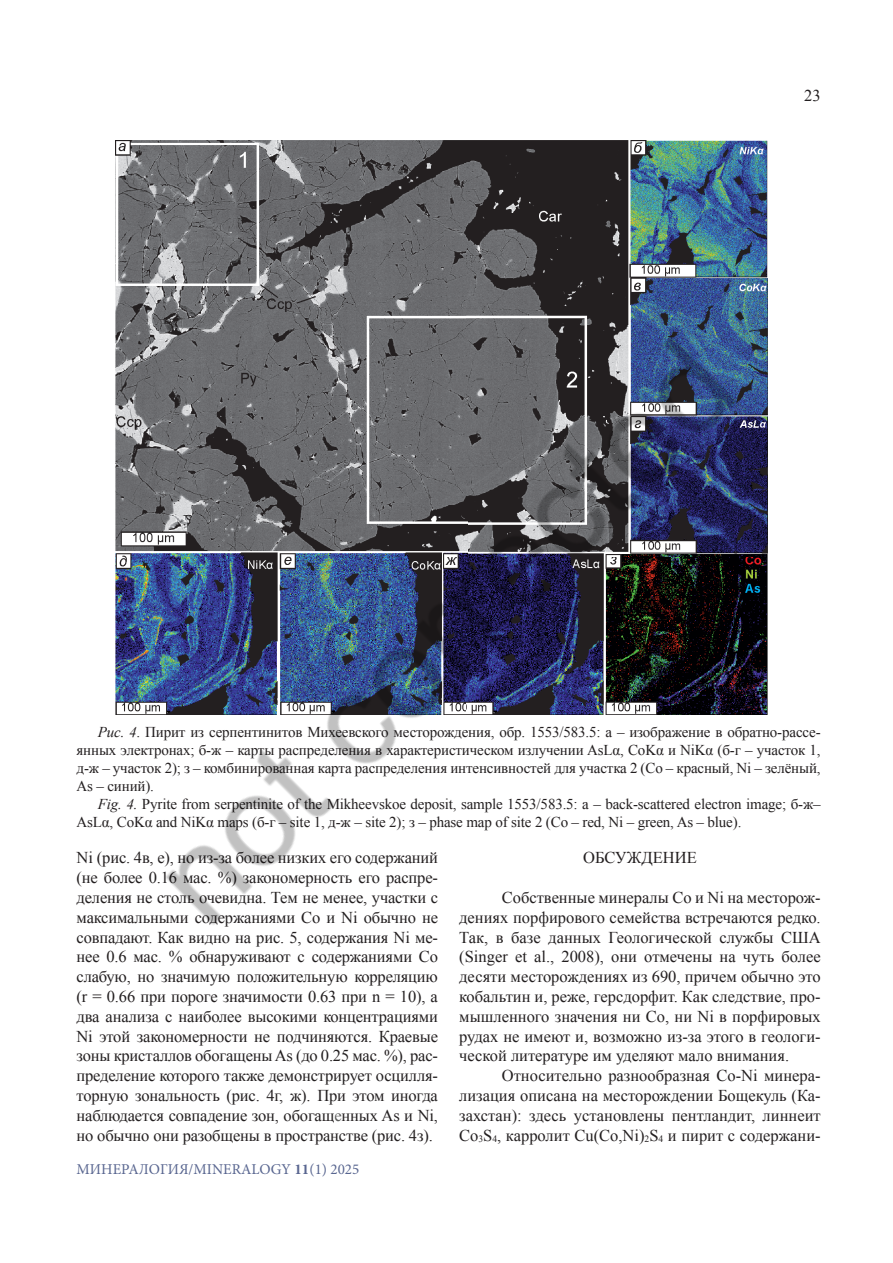
<style>
.page{position:relative;width:893px;height:1263px;background:#fff}
.page>*{position:absolute;margin:0;border:0;box-sizing:border-box;transform-origin:0 0}
.t1{font:16.5px/19.8px "Times New Roman";color:#231f20;text-align:justify}
.t2{font:15px/18px "Times New Roman";letter-spacing:-.01em;color:#231f20;text-align:justify}
.t3{font:15px "Minion Pro";color:#596690}
.s1{font-style:italic}
.s2{color:#5a5b5a}
.s3{font-weight:700}
</style>
<div class="page">
<img style="left:116px;top:140px;width:651px;height:574px">
<img style="left:126px;top:312px;width:638px;height:613px">
<p class="t1" style="left:804px;top:85px;width:18px">23</p>
<p class="t2" style="left:77px;top:722px;width:746px;text-indent:21px"><span class="s1">Рис. 4</span>. Пирит из серпентинитов Михеевского месторождения, обр. 1553/583.5: а – изображение в обратно-рассе&shy;янных электронах; б-ж – карты распределения в характеристическом излучении AsLα, CoKα и NiKα (б-г – участок 1, д-ж – участок 2); з – комбинированная карта распределения интенсивностей для участка 2 (Co – красный, Ni – зелёный, As – синий).</p>
<p class="t2" style="left:77px;top:794px;width:746px;text-indent:21px"><span class="s1">Fig. 4.</span> Pyrite from serpentinite of the Mikheevskoe deposit, sample 1553/583.5: а – back-scattered electron image; б-ж–<br>AsLα, CoKα and NiKα maps (б-г – site 1, д-ж – site 2); з – phase map of site 2 (Co – red, Ni – green, As – blue).</p>
<p class="t1" style="left:77px;top:847px;width:363px">Ni (рис. 4в, е), но из-за более низких его содержаний (не более 0.16 мас. %) закономерность его распре&shy;деления не столь очевидна. Тем не менее, участки с максимальными содержаниями Co и Ni обычно не совпадают. Как видно на рис. 5, содержания Ni ме&shy;нее 0.6 мас. % обнаруживают с содержаниями Со слабую, но значимую положительную корреляцию (r = 0.66 при пороге значимости 0.63 при n = 10), а два анализа с наиболее высокими концентрациями Ni этой закономерности не подчиняются. Краевые зоны кристаллов обогащены As (до 0.25 мас. %), рас&shy;пределение которого также демонстрирует осцилля&shy;торную зональность (рис. 4г, ж). При этом иногда наблюдается совпадение зон, обогащ<span class="s2">е</span>нных As и Ni, но обычно они разобщены в пространстве (рис. 4з).</p>
<p class="t1" style="left:583px;top:847px;width:115px">ОБСУЖДЕНИЕ</p>
<p class="t1" style="left:459px;top:887px;width:363px;text-indent:43px">Собственные минералы Co и Ni на месторож&shy;дениях порфирового семейства встречаются редко.<br>Так, в базе данных Геологической службы США (Singer et al., 2008), они отмечены на чуть более десяти месторождениях из 690, причем обычно это кобальтин и, реже, герсдорфит. Как следствие, про&shy;мышленного значения ни Co, ни Ni в порфировых рудах не имеют и, возможно из-за этого в геологи&shy;ческой литературе им уделяют мало внимания.</p>
<p class="t1" style="left:459px;top:1065px;width:363px;text-indent:43px">Относительно разнообразная Co-Ni минера&shy;лизация описана на месторождении Бощекуль (Ка&shy;захстан): здесь установлены пентландит, линнеит Co<sub>3</sub>S<sub>4</sub>, карролит Cu(Co,Ni)<sub>2</sub>S<sub>4</sub> и пирит с содержани-</p>
<p class="t3" style="left:77px;top:1159px;width:284px">МИНЕРАЛОГИЯ/MINERALOGY <span class="s3">11</span>(1) 2025</p>
</div>
